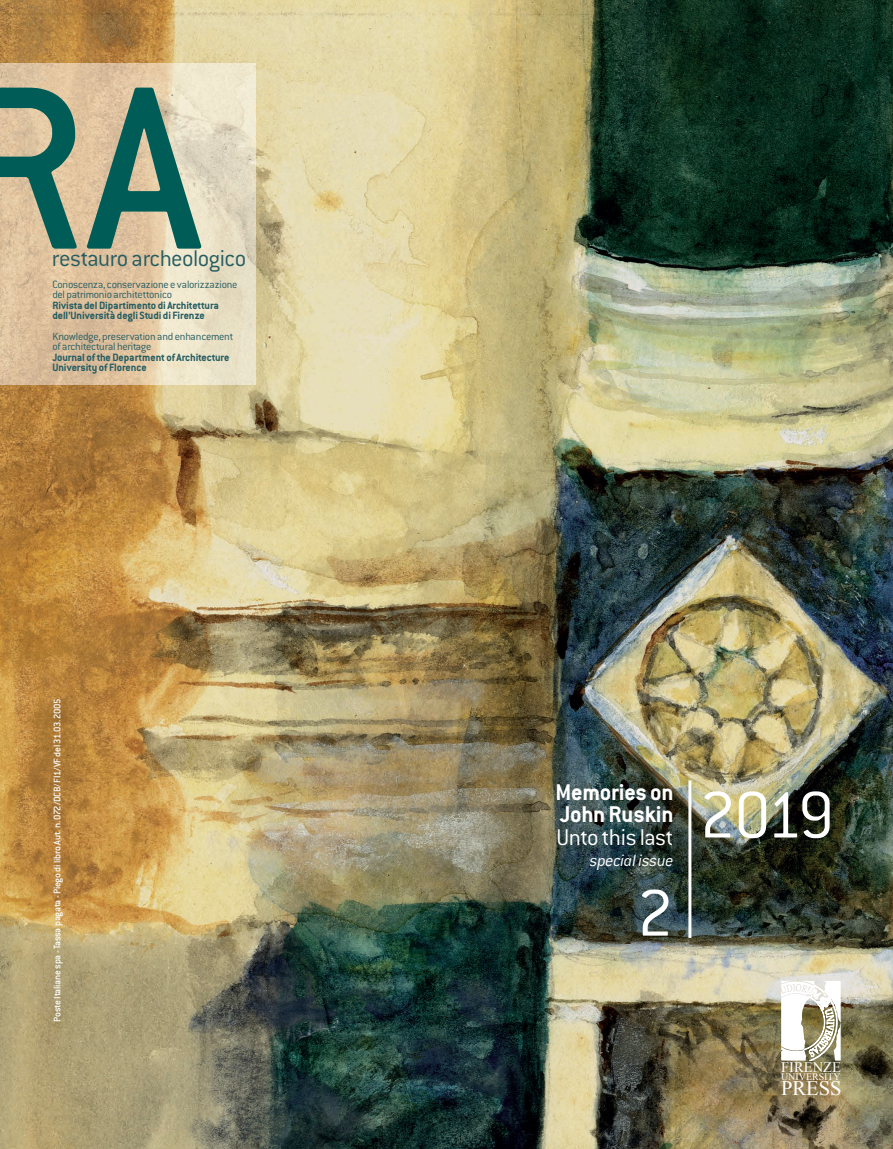
<style>
.page{position:relative;width:893px;height:1149px;background:#fff}
.page>*{position:absolute;margin:0;border:0;box-sizing:border-box;transform-origin:0 0}
.t1{font:300 72px "Conduit ITC";color:#fff}
.t2{font:300 25.05px "Conduit ITC";letter-spacing:-.02em;color:#265d62}
.t3{font:700 25.05px/22.5px "Conduit ITC";letter-spacing:-.005em;color:#fff}
.t4{font:300 25.05px "Conduit ITC";letter-spacing:-.025em;color:#fff}
.t5{font:20.55px "Times New Roman";color:#fff}
.t6{font:italic 300 18px "Conduit ITC";letter-spacing:-.02em;color:#fff}
.t7{font:14.55px "Times New Roman";color:#fff}
.t8{font:700 11.7px/10.5px "Conduit ITC";letter-spacing:-.005em;color:#265d62}
.t9{font:300 11.7px/10.5px "Conduit ITC";letter-spacing:-.02em;color:#265d62}
.t10{font:500 10.5px "Conduit ITC";letter-spacing:-.02em;color:#fff}
.t11{font:9.9px "Times New Roman";color:#fff}
</style>
<div class="page">
<img style="left:0;top:0;width:893px;height:1148px">
<img style="left:0;top:64px;width:255px;height:320px">
<svg style="left:0;top:88px;width:201px;height:160px;background:#869d87"></svg>
<svg style="left:781px;top:980px;width:60px;height:80px"></svg>
<hr style="left:688px;top:780px;width:3px;height:157px;background:#fff">
<h2 class="t2" style="left:52px;top:244px;width:196px">restauro archeologico</h2>
<p class="t9" style="left:52px;top:279px;width:187px">Conoscenza, conservazione e valorizzazione del patrimonio architettonico</p>
<p class="t8" style="left:52px;top:299px;width:168px">Rivista del Dipartimento di Architettura dell’Università degli Studi di Firenze</p>
<p class="t9" style="left:52px;top:331px;width:182px">Knowledge, preservation and enhancement of architectural heritage</p>
<p class="t8" style="left:52px;top:351px;width:179px">Journal of the Department of Architecture<br>University of Florence</p>
<p class="t10" style="left:51px;top:1021px;width:325px;rotate:-90deg">Poste Italiane spa - Tassa pagata - Piego di libro Aut. n. 072/DCB/FI1/VF del 31.03.2005</p>
<h2 class="t3" style="left:556px;top:779px;width:119px">Memories on<br>John Ruskin</h2>
<h2 class="t4" style="left:557px;top:822px;width:118px">Unto this last</h2>
<h3 class="t6" style="left:590px;top:849px;width:85px">special issue</h3>
<h1 class="t1" style="left:637px;top:873px;width:38px">2</h1>
<h1 class="t1" style="left:699px;top:775px;width:136px">2019</h1>
<p class="t7" style="left:781px;top:1056px;width:61px">FIRENZE</p>
<p class="t11" style="left:781px;top:1069px;width:61px">UNIVERSITY</p>
<h3 class="t5" style="left:781px;top:1073px;width:62px">PRESS</h3>
</div>
